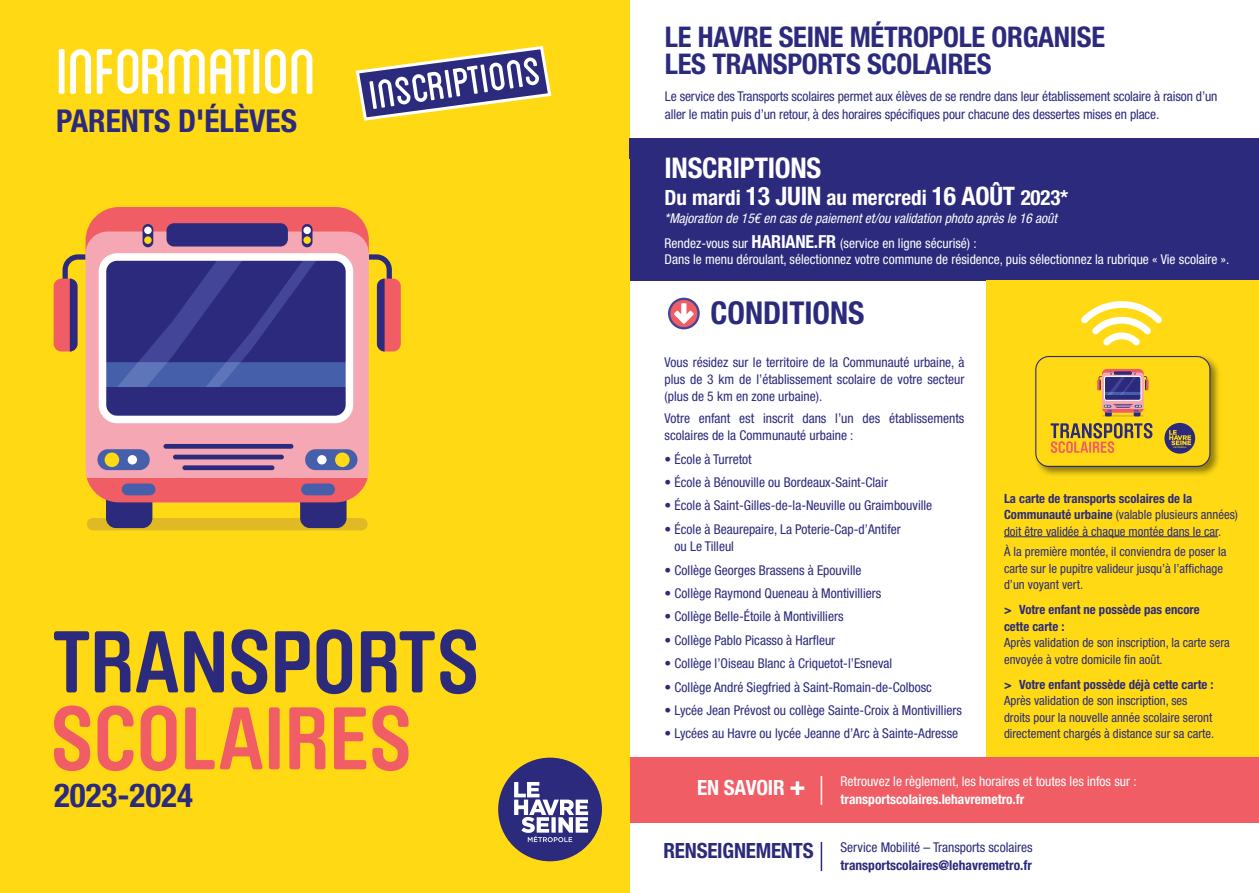
<style>
.page{position:relative;width:1259px;height:893px;background:#fff}
.page>*{position:absolute;margin:0;border:0;box-sizing:border-box;transform-origin:0 0}
.t1{font:90.3px "Blanch Caps";letter-spacing:-.02em;color:#fff}
.t2{font:700 condensed 33px "Helvetica Neue LT Std";color:#2c2a7c}
.t3{font:700 condensed 31.5px "Helvetica Neue LT Std";color:#2c2a7c}
.t4{font:700 condensed 28.5px/27px "Helvetica Neue LT Std";letter-spacing:-.01em;color:#2c2a7c}
.t5{font:700 condensed 28.5px "Helvetica Neue LT Std";letter-spacing:-.01em;color:#fff}
.t6{font:700 condensed 21px "Helvetica Neue LT Std";color:#fff}
.t7{font:700 condensed 21px "Helvetica Neue LT Std";letter-spacing:-.01em;color:#2c2a7c}
.t8{font:condensed 13.5px/17.4px "Helvetica Neue LT Std";color:#2c2a7c}
.t9{font:condensed 13.5px/16.5px "Helvetica Neue LT Std";color:#fff}
.t10{font:italic condensed 13.5px "Helvetica Neue LT Std";color:#fff}
.t11{font:700 condensed 13.5px "Helvetica Neue LT Std";color:#2c2a7c}
.t12{font:700 condensed 13.5px "Helvetica Neue LT Std";color:#fff}
.t13{font:condensed 12.75px/16.5px "Helvetica Neue LT Std";color:#2c2a7c}
.t14{font:700 condensed 12.75px/16.5px "Helvetica Neue LT Std";color:#2c2a7c}
.s1{font-size:25.5px}
.s2{font-weight:700;font-size:18px}
.s3{font-weight:700}
.s4{font-size:27px}
</style>
<div class="page">
<div style="left:0;top:0;width:629px;height:159px;background:#ffda14"></div>
<svg style="left:355px;top:46px;width:197px;height:75px"></svg>
<div style="left:629px;top:138px;width:630px;height:142px;background:#2c2a7c"></div>
<div style="left:986px;top:280px;width:273px;height:478px;background:#ffda14"></div>
<svg style="left:668px;top:298px;width:32px;height:31px"></svg>
<div style="left:670px;top:300px;width:27px;height:27px;background:#f05d65;border-radius:50%"></div>
<svg style="left:674px;top:303px;width:20px;height:21px"></svg>
<hr style="left:1004px;top:536px;width:214px;height:1px;background:#2c2a7c">
<div style="left:629px;top:758px;width:630px;height:65px;background:#f05d65"></div>
<div style="left:0;top:159px;width:629px;height:734px;background:#ffda14"></div>
<svg style="left:498px;top:758px;width:104px;height:103px"></svg>
<div style="left:54px;top:279px;width:23px;height:72px;background:#f05d65;border-radius:8px"></div>
<div style="left:377px;top:279px;width:24px;height:72px;background:#f05d65;border-radius:8px"></div>
<div style="left:86px;top:423px;width:283px;height:56px;background:#f6a7b4"></div>
<svg style="left:87px;top:518px;width:281px;height:12px"></svg>
<svg style="left:87px;top:478px;width:281px;height:50px"></svg>
<div style="left:97px;top:449px;width:53px;height:21px;background:#455fab;border-radius:10px"></div>
<div style="left:122px;top:483px;width:33px;height:12px;background:#455fab;border-radius:6px"></div>
<div style="left:301px;top:483px;width:34px;height:12px;background:#455fab;border-radius:6px"></div>
<div style="left:305px;top:449px;width:52px;height:21px;background:#455fab;border-radius:10px"></div>
<div style="left:182px;top:465px;width:92px;height:5px;background:#2c2a7c;border-radius:2px"></div>
<hr style="left:173px;top:455px;width:111px;height:4px;background:#2c2a7c;border-radius:2px">
<div style="left:163px;top:444px;width:130px;height:5px;background:#2c2a7c;border-radius:2px"></div>
<svg style="left:63px;top:207px;width:329px;height:216px;background:#856a86"></svg>
<div style="left:105px;top:452px;width:14px;height:15px;background:#ffda14;border-radius:50%"></div>
<div style="left:128px;top:455px;width:9px;height:9px;background:#fff;border-radius:50%"></div>
<div style="left:335px;top:452px;width:15px;height:15px;background:#ffda14;border-radius:50%"></div>
<div style="left:317px;top:455px;width:9px;height:9px;background:#fff;border-radius:50%"></div>
<svg style="left:54px;top:705px;width:36px;height:66px"></svg>
<svg style="left:97px;top:705px;width:36px;height:66px"></svg>
<svg style="left:141px;top:705px;width:36px;height:66px"></svg>
<svg style="left:185px;top:707px;width:77px;height:62px"></svg>
<div style="left:269px;top:707px;width:11px;height:62px;background:#f05d65;border-radius:2px"></div>
<svg style="left:289px;top:707px;width:36px;height:62px"></svg>
<svg style="left:334px;top:707px;width:32px;height:62px"></svg>
<svg style="left:372px;top:705px;width:36px;height:66px"></svg>
<svg style="left:54px;top:631px;width:35px;height:61px"></svg>
<svg style="left:95px;top:631px;width:35px;height:61px"></svg>
<svg style="left:136px;top:631px;width:42px;height:61px"></svg>
<svg style="left:184px;top:631px;width:40px;height:61px"></svg>
<svg style="left:231px;top:629px;width:36px;height:65px"></svg>
<svg style="left:275px;top:631px;width:35px;height:61px"></svg>
<svg style="left:316px;top:629px;width:36px;height:65px"></svg>
<svg style="left:361px;top:629px;width:115px;height:65px"></svg>
<svg style="left:1081px;top:301px;width:81px;height:45px"></svg>
<img style="left:1035px;top:356px;width:184px;height:119px">
<svg style="left:1036px;top:357px;width:174px;height:109px"></svg>
<div style="left:1035px;top:356px;width:175px;height:111px;border:1px solid #2c2a7c;border-radius:13px"></div>
<hr style="left:820px;top:776px;width:2px;height:29px;background:#fff">
<hr style="left:820px;top:842px;width:2px;height:29px;background:#2c2a7c">
<h1 class="t1" style="left:56px;top:30px;width:263px">INFOrmation</h1>
<h3 class="t3" style="left:56px;top:101px;width:242px">PARENTS D'ÉLÈVES</h3>
<h2 class="t2" style="left:54px;top:775px;width:140px">2023-2024</h2>
<h3 class="t4" style="left:665px;top:23px;width:442px">LE HAVRE SEINE MÉTROPOLE ORGANISE<br>LES TRANSPORTS SCOLAIRES</h3>
<p class="t8" style="left:665px;top:88px;width:554px;line-height:18px">Le service des Transports scolaires permet aux élèves de se rendre dans leur établissement scolaire à raison d’un aller le matin puis d’un retour, à des horaires spécifiques pour chacune des dessertes mises en place.</p>
<h3 class="t5" style="left:664px;top:151px;width:158px">INSCRIPTIONS</h3>
<h3 class="t6" style="left:664px;top:185px;width:405px">Du mardi <span class="s1">13 JUIN</span> au mercredi <span class="s1">16 AOÛT</span> 2023*</h3>
<p class="t10" style="left:664px;top:210px;width:394px">*Majoration de 15€ en cas de paiement et/ou validation photo après le 16 août</p>
<p class="t9" style="left:664px;top:235px;width:566px">Rendez-vous sur <span class="s2">HARIANE.FR</span> (service en ligne sécurisé) :<br>Dans le menu déroulant, sélectionnez votre commune de résidence, puis sélectionnez la rubrique « Vie scolaire ».</p>
<h3 class="t3" style="left:710px;top:294px;width:155px">CONDITIONS</h3>
<p class="t8" style="left:664px;top:353px;width:301px;text-align:justify">Vous résidez sur le territoire de la Communauté urbaine, à plus de 3 km de l’établissement scolaire de votre secteur (plus de 5 km en zone urbaine).</p>
<p class="t8" style="left:664px;top:409px;width:301px">Votre enfant est inscrit dans l’un des établissements scolaires de la Communauté urbaine :</p>
<p class="t8" style="left:664px;top:450px;width:89px">• École à Turretot</p>
<p class="t8" style="left:664px;top:473px;width:225px">• École à Bénouville ou Bordeaux-Saint-Clair</p>
<p class="t8" style="left:664px;top:497px;width:269px">• École à Saint-Gilles-de-la-Neuville ou Graimbouville</p>
<p class="t8" style="left:674px;top:520px;width:228px;text-indent:-10px">• École à Beaurepaire, La Poterie-Cap-d’Antifer ou Le Tilleul</p>
<p class="t8" style="left:664px;top:561px;width:198px">• Collège Georges Brassens à Epouville</p>
<p class="t8" style="left:664px;top:584px;width:218px">• Collège Raymond Queneau à Montivilliers</p>
<p class="t8" style="left:664px;top:608px;width:180px">• Collège Belle-Étoile à Montivilliers</p>
<p class="t8" style="left:664px;top:631px;width:172px">• Collège Pablo Picasso à Harfleur</p>
<p class="t8" style="left:664px;top:654px;width:229px">• Collège l’Oiseau Blanc à Criquetot-l’Esneval</p>
<p class="t8" style="left:664px;top:678px;width:269px">• Collège André Siegfried à Saint-Romain-de-Colbosc</p>
<p class="t8" style="left:664px;top:701px;width:299px">• Lycée Jean Prévost ou collège Sainte-Croix à Montivilliers</p>
<p class="t8" style="left:664px;top:725px;width:295px">• Lycées au Havre ou lycée Jeanne d’Arc à Sainte-Adresse</p>
<p class="t13" style="left:1004px;top:490px;width:235px"><span class="s3">La carte de transports scolaires de la<br>Communauté urbaine</span> (valable plusieurs années) doit être validée à chaque montée dans le car.</p>
<p class="t13" style="left:1004px;top:543px;width:224px">À la première montée, il conviendra de poser la carte sur le pupitre valideur jusqu’à l’affichage d’un voyant vert.</p>
<p class="t14" style="left:1004px;top:601px;width:197px">&gt; Votre enfant ne possède pas encore cette carte :</p>
<p class="t13" style="left:1004px;top:634px;width:227px">Après validation de son inscription, la carte sera envoyée à votre domicile fin août.</p>
<p class="t14" style="left:1004px;top:676px;width:211px">&gt; Votre enfant possède déjà cette carte :</p>
<p class="t13" style="left:1004px;top:692px;width:212px">Après validation de son inscription, ses droits pour la nouvelle année scolaire seront directement chargés à distance sur sa carte.</p>
<h3 class="t6" style="left:697px;top:775px;width:110px">EN SAVOIR <span class="s4">+</span></h3>
<h3 class="t7" style="left:663px;top:838px;width:152px">RENSEIGNEMENTS</h3>
<p class="t9" style="left:840px;top:772px;width:297px">Retrouvez le règlement, les horaires et toutes les infos sur :</p>
<p class="t12" style="left:840px;top:791px;width:185px">transportscolaires.lehavremetro.fr</p>
<p class="t8" style="left:840px;top:838px;width:194px">Service Mobilité – Transports scolaires</p>
<p class="t11" style="left:840px;top:857px;width:193px">transportscolaires@lehavremetro.fr</p>
</div>
